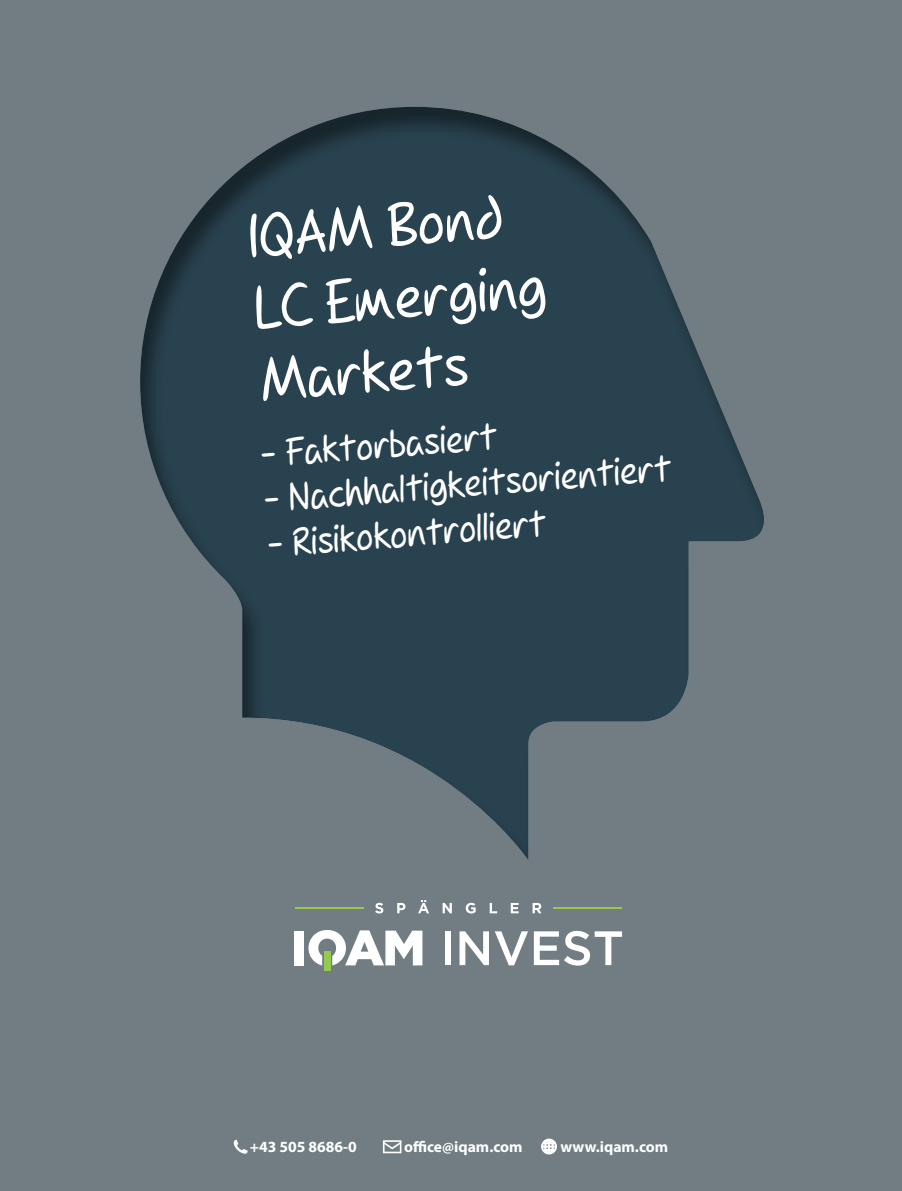
<style>
.page{position:relative;width:902px;height:1191px;background:#fff}
.page>*{position:absolute;margin:0;border:0;box-sizing:border-box;transform-origin:0 0}
.t1{font:54.6px/71.8px "Dupree";color:#fff}
.t2{font:34.2px "Dupree";color:#fff}
.t3{font:700 15.6px "Myriad Pro";color:#fff}
</style>
<div class="page">
<div style="left:0;top:0;width:901px;height:1191px;background:#717d83"></div>
<div style="left:127px;top:97px;width:637px;height:765px;background:#231f20;opacity:.5"></div>
<hr style="left:294px;top:907px;width:69px;height:2px;background:#96ca4e">
<hr style="left:553px;top:907px;width:68px;height:2px;background:#96ca4e">
<div style="left:294px;top:930px;width:10px;height:35px;background:#fff"></div>
<div style="left:324px;top:951px;width:7px;height:20px;background:#96ca4e"></div>
<svg style="left:308px;top:930px;width:114px;height:35px"></svg>
<div style="left:444px;top:931px;width:6px;height:34px;background:#fff"></div>
<svg style="left:459px;top:931px;width:69px;height:34px"></svg>
<svg style="left:534px;top:931px;width:88px;height:34px"></svg>
<svg style="left:375px;top:902px;width:8px;height:11px"></svg>
<svg style="left:397px;top:903px;width:8px;height:10px"></svg>
<svg style="left:418px;top:900px;width:11px;height:13px"></svg>
<svg style="left:442px;top:903px;width:10px;height:10px"></svg>
<svg style="left:465px;top:902px;width:10px;height:11px"></svg>
<svg style="left:489px;top:903px;width:8px;height:10px"></svg>
<svg style="left:510px;top:903px;width:8px;height:10px"></svg>
<svg style="left:532px;top:903px;width:9px;height:10px"></svg>
<svg style="left:234px;top:1139px;width:13px;height:15px"></svg>
<svg style="left:383px;top:1140px;width:18px;height:13px"></svg>
<svg style="left:541px;top:1139px;width:15px;height:15px"></svg>
<h1 class="t1" style="left:246px;top:201px;width:295px;rotate:-5deg">IQAM Bond<br>LC Emerging<br>Markets</h1>
<p class="t2" style="left:260px;top:434px;width:238px;rotate:-5deg">- Faktorbasiert</p>
<p class="t2" style="left:263px;top:480px;width:409px;rotate:-5deg">- Nachhaltigkeitsorientiert</p>
<p class="t2" style="left:267px;top:524px;width:280px;rotate:-5deg">- Risikokontrolliert</p>
<p class="t3" style="left:250px;top:1136px;width:109px">+43 505 8686-0</p>
<p class="t3" style="left:404px;top:1136px;width:120px">office@iqam.com</p>
<p class="t3" style="left:560px;top:1136px;width:109px">www.iqam.com</p>
</div>
